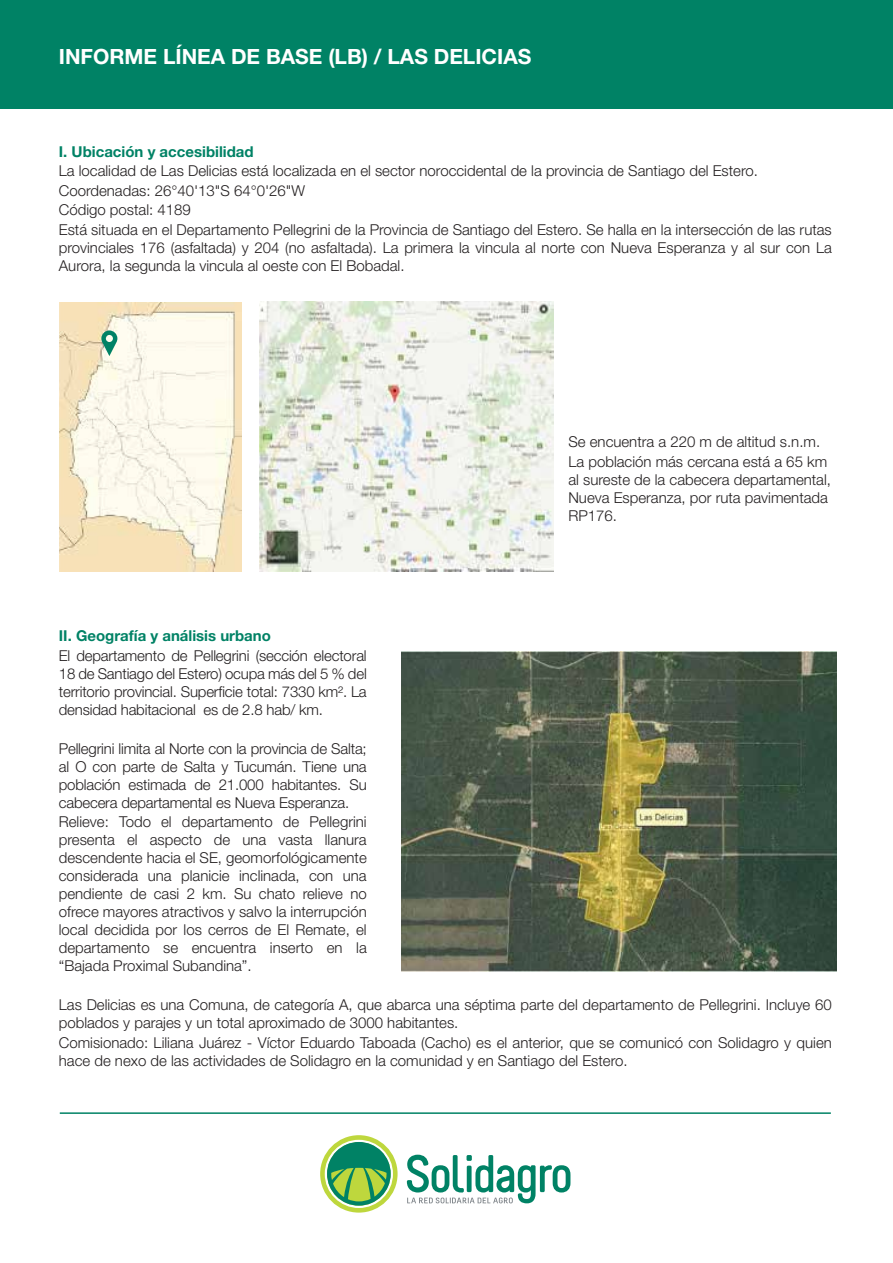
<style>
.page{position:relative;width:893px;height:1263px;background:#fff}
.page>*{position:absolute;margin:0;border:0;box-sizing:border-box;transform-origin:0 0}
.t1{font:700 21px "Helvetica Neue LT Pro";color:#fff}
.t2{font:300 15px/18px "Helvetica Neue LT Pro";color:#231f20}
.t3{font:700 15px "Helvetica Neue LT Pro";color:#008265}
</style>
<div class="page">
<svg style="left:320px;top:1135px;width:78px;height:77px"></svg>
<svg style="left:407px;top:1155px;width:163px;height:48px"></svg>
<div style="left:0;top:0;width:893px;height:108px;background:#008265"></div>
<hr style="left:60px;top:1112px;width:771px;height:2px;background:#008265">
<img style="left:59px;top:303px;width:182px;height:269px">
<img style="left:259px;top:302px;width:294px;height:270px">
<svg style="left:101px;top:330px;width:16px;height:26px"></svg>
<img style="left:401px;top:651px;width:435px;height:320px">
<h1 class="t1" style="left:59px;top:44px;width:474px">INFORME LÍNEA DE BASE (LB) / LAS DELICIAS</h1>
<p class="t3" style="left:59px;top:142px;width:196px">I. Ubicación y accesibilidad</p>
<p class="t2" style="left:59px;top:161px;width:774px;line-height:19.5px">La localidad de Las Delicias está localizada en el sector noroccidental de la provincia de Santiago del Estero.<br>Coordenadas: 26°40'13"S 64°0'26"W<br>Código postal: 4189<br>Está situada en el Departamento Pellegrini de la Provincia de Santiago del Estero. Se halla en la intersección de las rutas</p>
<p class="t2" style="left:59px;top:238px;width:774px">provinciales 176 (asfaltada) y 204 (no asfaltada). La primera la vincula al norte con Nueva Esperanza y al sur con La<br>Aurora, la segunda la vincula al oeste con El Bobadal.</p>
<p class="t2" style="left:568px;top:432px;width:260px;line-height:19.5px">Se encuentra a 220 m de altitud s.n.m.<br>La población más cercana está a 65 km</p>
<p class="t2" style="left:568px;top:470px;width:264px">al sureste de la cabecera departamental,<br>Nueva Esperanza, por ruta pavimentada<br>RP176.</p>
<p class="t3" style="left:59px;top:627px;width:214px">II. Geografía y análisis urbano</p>
<p class="t2" style="left:59px;top:646px;width:309px;text-align:justify">El departamento de Pellegrini (sección electoral 18 de Santiago del Estero) ocupa más del 5 % del territorio provincial. Superficie total: 7330 km². La densidad habitacional es de 2.8 hab/ km.</p>
<p class="t2" style="left:59px;top:739px;width:309px;text-align:justify">Pellegrini limita al Norte con la provincia de Salta; al O con parte de Salta y Tucumán. Tiene una población estimada de 21.000 habitantes. Su cabecera departamental es Nueva Esperanza.</p>
<p class="t2" style="left:59px;top:813px;width:309px;text-align:justify">Relieve: Todo el departamento de Pellegrini presenta el aspecto de una vasta llanura descendente hacia el SE, geomorfológicamente considerada una planicie inclinada, con una pendiente de casi 2 km. Su chato relieve no ofrece mayores atractivos y salvo la interrupción local decidida por los cerros de El Remate, el departamento se encuentra inserto en la “Bajada Proximal Subandina”.</p>
<p class="t2" style="left:59px;top:996px;width:774px">Las Delicias es una Comuna, de categoría A, que abarca una séptima parte del departamento de Pellegrini. Incluye 60 poblados y parajes y un total aproximado de 3000 habitantes.</p>
<p class="t2" style="left:59px;top:1033px;width:774px">Comisionado: Liliana Juárez - Víctor Eduardo Taboada (Cacho) es el anterior, que se comunicó con Solidagro y quien hace de nexo de las actividades de Solidagro en la comunidad y en Santiago del Estero.</p>
</div>
